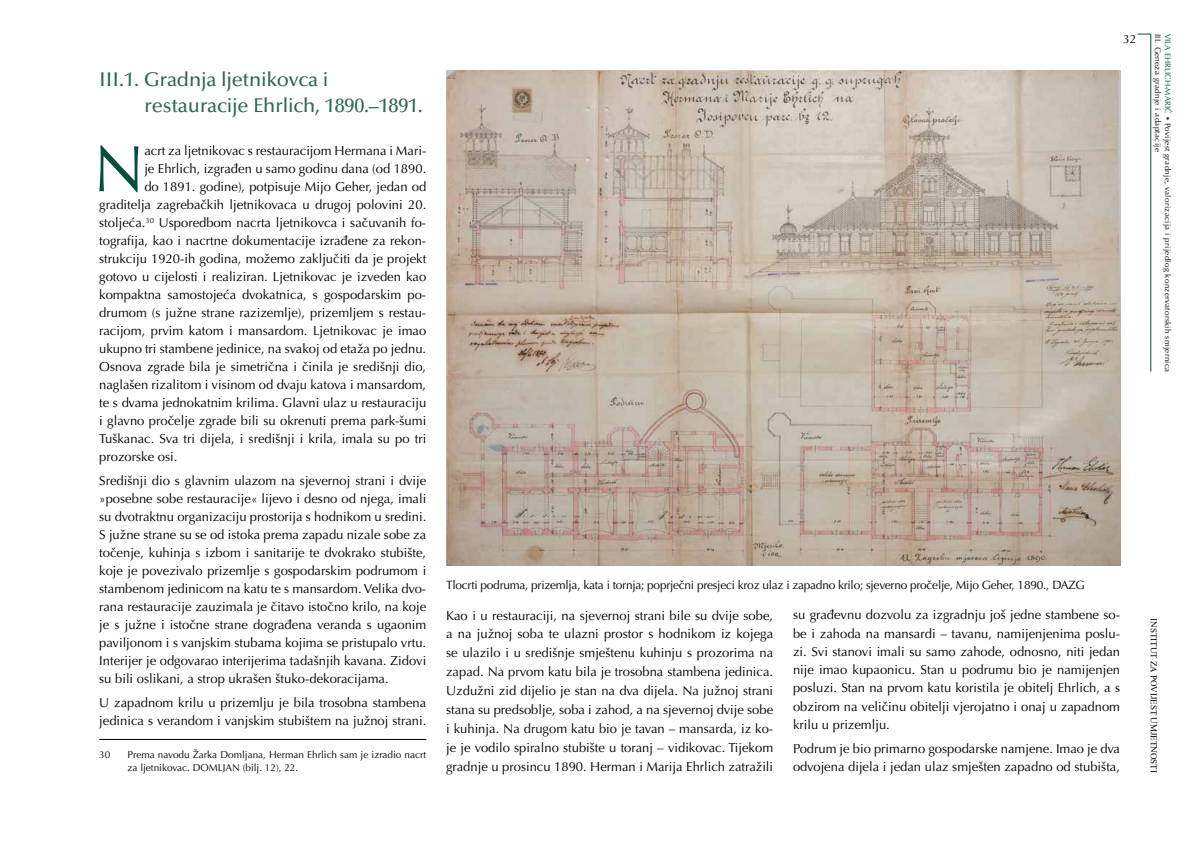
<style>
.page{position:relative;width:1191px;height:842px;background:#fff}
.page>*{position:absolute;margin:0;border:0;box-sizing:border-box;transform-origin:0 0}
.t1{font:65.6px "Optima LT Pro";color:#004e3b}
.t2{font:500 20px/26px "Optima LT Pro";letter-spacing:-.01em;color:#306655}
.t3{font:13px/18px "Optima LT Pro";color:#000;text-align:justify}
.t4{font:12px "Optima LT Pro";letter-spacing:-.02em;color:#000}
.t5{font:10px/13px "Optima LT Pro";color:#000}
.t6{font:9px "Times New Roman";color:#000}
.t7{font:8px/9.8px "Optima LT Pro";letter-spacing:.04em;color:#000}
.s1{color:#004e3b}
</style>
<div class="page">
<hr style="left:1150px;top:34px;width:1px;height:337px;background:#004e3b">
<svg style="left:1137px;top:34px;width:13px;height:1px"></svg>
<hr style="left:99px;top:739px;width:327px;height:1px;background:#000">
<img style="left:446px;top:71px;width:674px;height:495px">
<h2 class="t2" style="left:144px;top:66px;width:280px;text-indent:-45px">III.1. Gradnja ljetnikovca i restauracije Ehrlich, 1890.–1891.</h2>
<h1 class="t1" style="left:93px;top:128px;width:53px">N</h1>
<p class="t3" style="left:144px;top:142px;width:283px">acrt za ljetnikovac s restauracijom Hermana i Mari-</p>
<p class="t3" style="left:144px;top:160px;width:283px">je Ehrlich, izgrađen u samo godinu dana (od 1890.</p>
<p class="t3" style="left:144px;top:178px;width:283px">do 1891. godine), potpisuje Mijo Geher, jedan od</p>
<p class="t3" style="left:99px;top:196px;width:328px">graditelja zagrebačkih ljetnikovaca u drugoj polovini 20.</p>
<p class="t3" style="left:99px;top:214px;width:328px">stoljeća.<sup>30</sup> Usporedbom nacrta ljetnikovca i sačuvanih fo-</p>
<p class="t3" style="left:99px;top:232px;width:328px">tografija, kao i nacrtne dokumentacije izrađene za rekon-</p>
<p class="t3" style="left:99px;top:250px;width:328px">strukciju 1920-ih godina, možemo zaključiti da je projekt</p>
<p class="t3" style="left:99px;top:268px;width:328px">gotovo u cijelosti i realiziran. Ljetnikovac je izveden kao</p>
<p class="t3" style="left:99px;top:286px;width:328px">kompaktna samostojeća dvokatnica, s gospodarskim po-</p>
<p class="t3" style="left:99px;top:304px;width:328px">drumom (s južne strane razizemlje), prizemljem s restau-</p>
<p class="t3" style="left:99px;top:322px;width:328px">racijom, prvim katom i mansardom. Ljetnikovac je imao</p>
<p class="t3" style="left:99px;top:340px;width:328px">ukupno tri stambene jedinice, na svakoj od etaža po jednu.</p>
<p class="t3" style="left:99px;top:358px;width:328px">Osnova zgrade bila je simetrična i činila je središnji dio,</p>
<p class="t3" style="left:99px;top:376px;width:328px">naglašen rizalitom i visinom od dvaju katova i mansardom,</p>
<p class="t3" style="left:99px;top:394px;width:328px">te s dvama jednokatnim krilima. Glavni ulaz u restauraciju</p>
<p class="t3" style="left:99px;top:412px;width:328px">i glavno pročelje zgrade bili su okrenuti prema park-šumi</p>
<p class="t3" style="left:99px;top:430px;width:328px">Tuškanac. Sva tri dijela, i središnji i krila, imala su po tri</p>
<p class="t3" style="left:99px;top:448px;width:80px">prozorske osi.</p>
<p class="t3" style="left:99px;top:471px;width:328px">Središnji dio s glavnim ulazom na sjevernoj strani i dvije »posebne sobe restauracije« lijevo i desno od njega, imali su dvotraktnu organizaciju prostorija s hodnikom u sredini.<br>S južne strane su se od istoka prema zapadu nizale sobe za točenje, kuhinja s izbom i sanitarije te dvokrako stubište, koje je povezivalo prizemlje s gospodarskim podrumom i stambenom jedinicom na katu te s mansardom. Velika dvo&shy;rana restauracije zauzimala je čitavo istočno krilo, na koje je s južne i istočne strane dograđena veranda s ugaonim paviljonom i s vanjskim stubama kojima se pristupalo vrtu.<br>Interijer je odgovarao interijerima tadašnjih kavana. Zidovi su bili oslikani, a strop ukrašen štuko-dekoracijama.</p>
<p class="t3" style="left:99px;top:693px;width:328px">U zapadnom krilu u prizemlju je bila trosobna stambena jedinica s verandom i vanjskim stubištem na južnoj strani.</p>
<p class="t5" style="left:99px;top:748px;width:13px">30</p>
<p class="t5" style="left:128px;top:748px;width:300px">Prema navodu Žarka Domljana, Herman Ehrlich sam je izradio nacrt za ljetnikovac. DOMLJAN (bilj. 12), 22.</p>
<p class="t4" style="left:1123px;top:31px;width:15px">32</p>
<p class="t7" style="left:1172px;top:34px;width:340px;rotate:90deg"><span class="s1">VILA EHRLICH-MARIĆ •</span> Povijest gradnje, valorizacija i prijedlog konzervatorskih smjernica<br>III. Geneza gradnje i adaptacije</p>
<p class="t4" style="left:446px;top:577px;width:640px">Tlocrti podruma, prizemlja, kata i tornja; poprječni presjeci kroz ulaz i zapadno krilo; sjeverno pročelje, Mijo Geher, 1890., DAZG</p>
<p class="t3" style="left:446px;top:606px;width:328px;line-height:18.9px">Kao i u restauraciji, na sjevernoj strani bile su dvije sobe, a na južnoj soba te ulazni prostor s hodnikom iz kojega se ulazilo i u središnje smještenu kuhinju s prozorima na zapad. Na prvom katu bila je trosobna stambena jedinica.<br>Uzdužni zid dijelio je stan na dva dijela. Na južnoj strani stana su predsoblje, soba i zahod, a na sjevernoj dvije sobe i kuhinja. Na drugom katu bio je tavan – mansarda, iz ko&shy;je je vodilo spiralno stubište u toranj – vidikovac. Tijekom gradnje u prosincu 1890. Herman i Marija Ehrlich zatražili</p>
<p class="t3" style="left:793px;top:606px;width:328px">su građevnu dozvolu za izgradnju još jedne stambene so&shy;be i zahoda na mansardi – tavanu, namijenjenima poslu&shy;zi. Svi stanovi imali su samo zahode, odnosno, niti jedan nije imao kupaonicu. Stan u podrumu bio je namijenjen posluzi. Stan na prvom katu koristila je obitelj Ehrlich, a s obzirom na veličinu obitelji vjerojatno i onaj u zapadnom krilu u prizemlju.</p>
<p class="t3" style="left:793px;top:739px;width:328px">Podrum je bio primarno gospodarske namjene. Imao je dva odvojena dijela i jedan ulaz smješten zapadno od stubišta,</p>
<p class="t6" style="left:1160px;top:618px;width:156px;rotate:90deg">INSTITUT ZA POVIJEST UMJETNOSTI</p>
</div>
